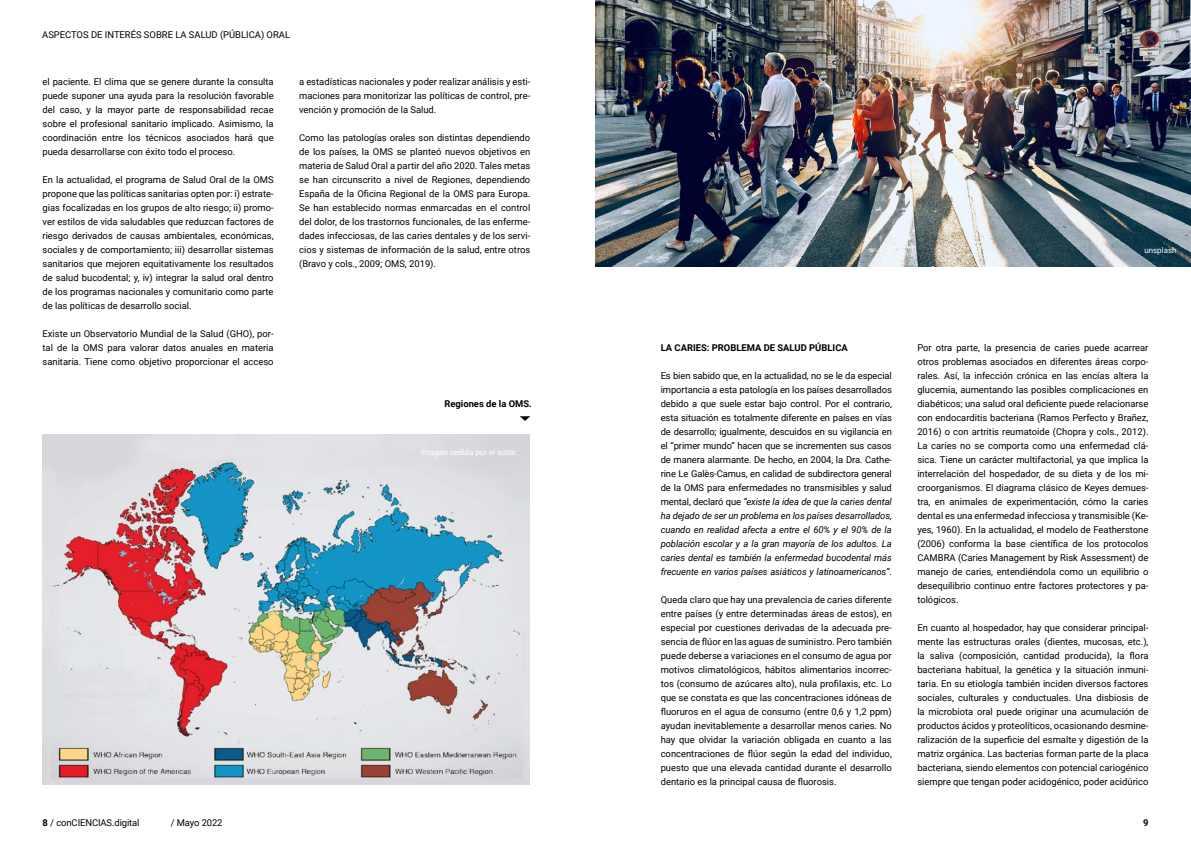
<style>
.page{position:relative;width:1191px;height:842px;background:#fff}
.page>*{position:absolute;margin:0;border:0;box-sizing:border-box;transform-origin:0 0}
.t1{font:9.4px/14px "Roboto";color:#000;text-align:justify}
.t2{font:700 9.4px "Roboto";color:#000}
.t3{font:8px "Roboto";color:#fff}
.s1{font-style:italic}
.s2{font-weight:700}
</style>
<div class="page">
<img style="left:43px;top:435px;width:487px;height:350px">
<svg style="left:520px;top:416px;width:10px;height:5px"></svg>
<img style="left:596px;top:0;width:595px;height:267px">
<p class="t1" style="left:42px;top:28px;width:249px">ASPECTOS DE INTERÉS SOBRE LA SALUD (PÚBLICA) ORAL</p>
<p class="t1" style="left:43px;top:74px;width:233px">el paciente. El clima que se genere durante la consulta puede suponer una ayuda para la resolución favorable del caso, y la mayor parte de responsabilidad recae sobre el profesional sanitario implicado. Asimismo, la coordinación entre los técnicos asociados hará que pueda desarrollarse con éxito todo el proceso.</p>
<p class="t1" style="left:43px;top:172px;width:233px">En la actualidad, el programa de Salud Oral de la OMS propone que las políticas sanitarias opten por: i) estrate&shy;gias focalizadas en los grupos de alto riesgo; ii) promo&shy;ver estilos de vida saludables que reduzcan factores de riesgo derivados de causas ambientales, económicas, sociales y de comportamiento; iii) desarrollar sistemas sanitarios que mejoren equitativamente los resultados de salud bucodental; y, iv) integrar la salud oral dentro de los programas nacionales y comunitario como parte de las políticas de desarrollo social.</p>
<p class="t1" style="left:43px;top:326px;width:233px">Existe un Observatorio Mundial de la Salud (GHO), por&shy;tal de la OMS para valorar datos anuales en materia sanitaria. Tiene como objetivo proporcionar el acceso</p>
<p class="t1" style="left:299px;top:74px;width:233px">a estadísticas nacionales y poder realizar análisis y esti&shy;maciones para monitorizar las políticas de control, pre&shy;vención y promoción de la Salud.</p>
<p class="t1" style="left:299px;top:130px;width:233px">Como las patologías orales son distintas dependiendo de los países, la OMS se planteó nuevos objetivos en materia de Salud Oral a partir del año 2020. Tales metas se han circunscrito a nivel de Regiones, dependiendo España de la Oficina Regional de la OMS para Europa.<br>Se han establecido normas enmarcadas en el control del dolor, de los trastornos funcionales, de las enferme&shy;dades infecciosas, de las caries dentales y de los servi&shy;cios y sistemas de información de la salud, entre otros (Bravo y cols., 2009; OMS, 2019).</p>
<p class="t2" style="left:444px;top:397px;width:89px">Regiones de la OMS.</p>
<p class="t3" style="left:421px;top:446px;width:98px">Imagen cedida por el autor.</p>
<p class="t3" style="left:1144px;top:244px;width:34px">unsplash</p>
<p class="t2" style="left:660px;top:341px;width:189px">LA CARIES: PROBLEMA DE SALUD PÚBLICA</p>
<p class="t1" style="left:660px;top:368px;width:233px">Es bien sabido que, en la actualidad, no se le da especial importancia a esta patología en los países desarrollados debido a que suele estar bajo control. Por el contrario, esta situación es totalmente diferente en países en vías de desarrollo; igualmente, descuidos en su vigilancia en el “primer mundo” hacen que se incrementen sus casos de manera alarmante. De hecho, en 2004, la Dra. Cathe&shy;rine Le Galès-Camus, en calidad de subdirectora general de la OMS para enfermedades no transmisibles y salud mental, declaró que <span class="s1">“existe la idea de que la caries dental ha dejado de ser un problema en los países desarrollados, cuando en realidad afecta a entre el 60% y el 90% de la población escolar y a la gran mayoría de los adultos. La caries dental es también la enfermedad bucodental más frecuente en varios países asiáticos y latinoamericanos”</span>.</p>
<p class="t1" style="left:660px;top:592px;width:233px">Queda claro que hay una prevalencia de caries diferente entre países (y entre determinadas áreas de estos), en especial por cuestiones derivadas de la adecuada pre&shy;sencia de flúor en las aguas de suministro. Pero también puede deberse a variaciones en el consumo de agua por motivos climatológicos, hábitos alimentarios incorrec&shy;tos (consumo de azúcares alto), nula profilaxis, etc. Lo que se constata es que las concentraciones idóneas de fluoruros en el agua de consumo (entre 0,6 y 1,2 ppm) ayudan inevitablemente a desarrollar menos caries. No hay que olvidar la variación obligada en cuanto a las concentraciones de flúor según la edad del individuo, puesto que una elevada cantidad durante el desarrollo dentario es la principal causa de fluorosis.</p>
<p class="t1" style="left:917px;top:340px;width:233px">Por otra parte, la presencia de caries puede acarrear otros problemas asociados en diferentes áreas corpo&shy;rales. Así, la infección crónica en las encías altera la glucemia, aumentando las posibles complicaciones en diabéticos; una salud oral deficiente puede relacionarse con endocarditis bacteriana (Ramos Perfecto y Brañez, 2016) o con artritis reumatoide (Chopra y cols., 2012).<br>La caries no se comporta como una enfermedad clá&shy;sica. Tiene un carácter multifactorial, ya que implica la interrelación del hospedador, de su dieta y de los mi&shy;croorganismos. El diagrama clásico de Keyes demues&shy;tra, en animales de experimentación, cómo la caries dental es una enfermedad infecciosa y transmisible (Ke&shy;yes, 1960). En la actualidad, el modelo de Featherstone (2006) conforma la base científica de los protocolos CAMBRA (Caries Management by Risk Assessment) de manejo de caries, entendiéndola como un equilibrio o desequilibrio continuo entre factores protectores y pa&shy;tológicos.</p>
<p class="t1" style="left:917px;top:620px;width:233px">En cuanto al hospedador, hay que considerar principal&shy;mente las estructuras orales (dientes, mucosas, etc.), la saliva (composición, cantidad producida), la flora bacteriana habitual, la genética y la situación inmuni&shy;taria. En su etiología también inciden diversos factores sociales, culturales y conductuales. Una disbiosis de la microbiota oral puede originar una acumulación de productos ácidos y proteolíticos, ocasionando desmine&shy;ralización de la superficie del esmalte y digestión de la matriz orgánica. Las bacterias forman parte de la placa bacteriana, siendo elementos con potencial cariogénico siempre que tengan poder acidogénico, poder acidúrico</p>
<p class="t1" style="left:43px;top:816px;width:98px"><span class="s2">8</span> / conCIENCIAS.digital</p>
<p class="t1" style="left:171px;top:816px;width:53px">/ Mayo 2022</p>
<p class="t2" style="left:1143px;top:816px;width:7px">9</p>
</div>
